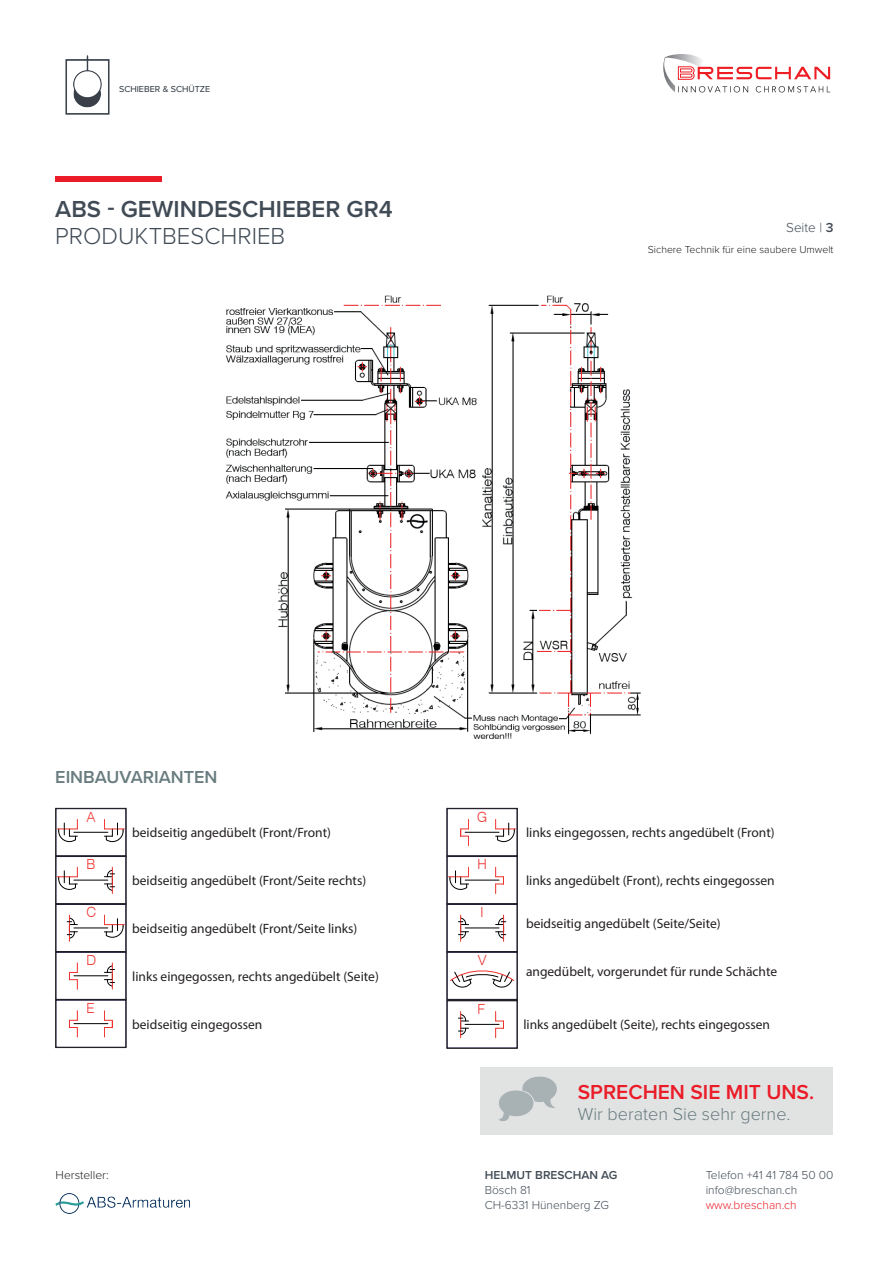
<style>
.page{position:relative;width:893px;height:1263px;background:#fff}
.page>*{position:absolute;margin:0;border:0;box-sizing:border-box;transform-origin:0 0}
.t1{font:600 24px "Proxima Nova";color:#414b55}
.t2{font:300 24px "Proxima Nova";color:#414b55}
.t3{font:600 21px "Proxima Nova";color:#eb1c28}
.t4{font:300 18px "Proxima Nova";color:#697c7f}
.t5{font:600 18px "Proxima Nova";color:#697c7f}
.t6{font:300 expanded 13.95px "Swiss 721 BT";color:#ee2f2a;scale:.85 1}
.t7{font:13.5px "Myriad Pro";color:#231f20}
.t8{font:300 13.5px "Proxima Nova";color:#414b55}
.t9{font:300 12px/15px "Proxima Nova";color:#414b55}
.t10{font:600 12px "Proxima Nova";color:#414b55}
.t11{font:300 12px "Proxima Nova";color:#eb1c28}
.t12{font:300 12px "Proxima Nova";color:#231f20}
.t13{font:300 10.5px "Proxima Nova";color:#231f20}
.t14{font:9px "Proxima Nova";color:#28303b}
.s1{font-weight:600}
</style>
<div class="page">
<div style="left:55px;top:176px;width:107px;height:6px;background:#eb1c28"></div>
<svg style="left:663px;top:54px;width:167px;height:38px"></svg>
<div style="left:480px;top:1067px;width:353px;height:68px;background:#e1e3e3"></div>
<img style="left:55px;top:1193px;width:135px;height:20px">
<img style="left:65px;top:55px;width:45px;height:60px">
<img style="left:225px;top:295px;width:416px;height:444px">
<hr style="left:74px;top:832px;width:34px;height:1px;background:#000">
<svg style="left:57px;top:819px;width:21px;height:23px"></svg>
<svg style="left:104px;top:819px;width:20px;height:23px"></svg>
<div style="left:55px;top:808px;width:72px;height:48px;border:1px solid #231f20"></div>
<hr style="left:74px;top:880px;width:34px;height:1px;background:#000">
<svg style="left:57px;top:867px;width:21px;height:22px"></svg>
<svg style="left:104px;top:867px;width:11px;height:26px"></svg>
<div style="left:55px;top:856px;width:72px;height:48px;border:1px solid #231f20"></div>
<hr style="left:74px;top:928px;width:34px;height:1px;background:#000">
<svg style="left:67px;top:915px;width:10px;height:26px"></svg>
<svg style="left:104px;top:915px;width:20px;height:22px"></svg>
<div style="left:55px;top:904px;width:72px;height:48px;border:1px solid #231f20"></div>
<hr style="left:74px;top:975px;width:34px;height:1px;background:#000">
<svg style="left:69px;top:963px;width:9px;height:26px"></svg>
<svg style="left:104px;top:963px;width:11px;height:26px"></svg>
<div style="left:55px;top:951px;width:72px;height:49px;border:1px solid #231f20"></div>
<hr style="left:74px;top:1023px;width:34px;height:1px;background:#000">
<svg style="left:104px;top:1011px;width:9px;height:26px"></svg>
<svg style="left:69px;top:1011px;width:9px;height:26px"></svg>
<div style="left:55px;top:999px;width:72px;height:49px;border:1px solid #231f20"></div>
<hr style="left:465px;top:832px;width:34px;height:1px;background:#000">
<svg style="left:460px;top:819px;width:9px;height:27px"></svg>
<svg style="left:495px;top:819px;width:21px;height:23px"></svg>
<div style="left:446px;top:808px;width:72px;height:48px;border:1px solid #231f20"></div>
<hr style="left:465px;top:880px;width:34px;height:1px;background:#000">
<svg style="left:449px;top:867px;width:20px;height:22px"></svg>
<svg style="left:495px;top:867px;width:9px;height:26px"></svg>
<div style="left:446px;top:856px;width:72px;height:48px;border:1px solid #231f20"></div>
<hr style="left:465px;top:928px;width:34px;height:1px;background:#000">
<svg style="left:458px;top:915px;width:11px;height:26px"></svg>
<svg style="left:496px;top:915px;width:10px;height:26px"></svg>
<div style="left:446px;top:904px;width:72px;height:48px;border:1px solid #231f20"></div>
<svg style="left:450px;top:970px;width:65px;height:18px"></svg>
<div style="left:446px;top:951px;width:72px;height:49px;border:1px solid #231f20"></div>
<hr style="left:465px;top:1024px;width:34px;height:1px;background:#000">
<svg style="left:495px;top:1011px;width:9px;height:27px"></svg>
<svg style="left:458px;top:1011px;width:11px;height:27px"></svg>
<div style="left:446px;top:1000px;width:72px;height:49px;border:1px solid #231f20"></div>
<p class="t14" style="left:119px;top:82px;width:93px">SCHIEBER &amp; SCHÜTZE</p>
<h1 class="t1" style="left:55px;top:191px;width:339px">ABS - GEWINDESCHIEBER GR4</h1>
<h1 class="t2" style="left:55px;top:218px;width:232px">PRODUKTBESCHRIEB</h1>
<p class="t8" style="left:786px;top:217px;width:49px">Seite | <span class="s1">3</span></p>
<p class="t13" style="left:648px;top:241px;width:187px">Sichere Technik für eine saubere Umwelt</p>
<h3 class="t5" style="left:55px;top:763px;width:164px">EINBAUVARIANTEN</h3>
<p class="t6" style="left:86px;top:808px;width:12px">A</p>
<p class="t6" style="left:86px;top:856px;width:12px">B</p>
<p class="t6" style="left:86px;top:904px;width:13px">C</p>
<p class="t6" style="left:86px;top:952px;width:13px">D</p>
<p class="t6" style="left:86px;top:1000px;width:11px">E</p>
<p class="t7" style="left:132px;top:824px;width:200px">beidseitig angedübelt (Front/Front)</p>
<p class="t7" style="left:132px;top:872px;width:235px">beidseitig angedübelt (Front/Seite rechts)</p>
<p class="t7" style="left:132px;top:920px;width:227px">beidseitig angedübelt (Front/Seite links)</p>
<p class="t7" style="left:132px;top:968px;width:248px">links eingegossen, rechts angedübelt (Seite)</p>
<p class="t7" style="left:132px;top:1016px;width:132px">beidseitig eingegossen</p>
<p class="t12" style="left:56px;top:1166px;width:55px">Hersteller:</p>
<p class="t6" style="left:477px;top:808px;width:13px">G</p>
<p class="t6" style="left:478px;top:856px;width:12px">H</p>
<p class="t6" style="left:481px;top:904px;width:5px">I</p>
<p class="t6" style="left:478px;top:952px;width:12px">V</p>
<p class="t6" style="left:478px;top:1000px;width:11px">F</p>
<p class="t7" style="left:526px;top:824px;width:250px">links eingegossen, rechts angedübelt (Front)</p>
<p class="t7" style="left:526px;top:872px;width:250px">links angedübelt (Front), rechts eingegossen</p>
<p class="t7" style="left:526px;top:915px;width:196px">beidseitig angedübelt (Seite/Seite)</p>
<p class="t7" style="left:526px;top:963px;width:253px">angedübelt, vorgerundet für runde Schächte</p>
<p class="t7" style="left:523px;top:1016px;width:248px">links angedübelt (Seite), rechts eingegossen</p>
<h2 class="t3" style="left:578px;top:1076px;width:238px">SPRECHEN SIE MIT UNS.</h2>
<h3 class="t4" style="left:578px;top:1101px;width:214px">Wir beraten Sie sehr gerne.</h3>
<p class="t10" style="left:485px;top:1166px;width:134px">HELMUT BRESCHAN AG</p>
<p class="t9" style="left:485px;top:1182px;width:126px">Bösch 81<br>CH-6331 Hünenberg ZG</p>
<p class="t9" style="left:706px;top:1167px;width:129px">Telefon +41 41 784 50 00 info@breschan.ch</p>
<p class="t11" style="left:706px;top:1196px;width:92px">www.breschan.ch</p>
</div>
